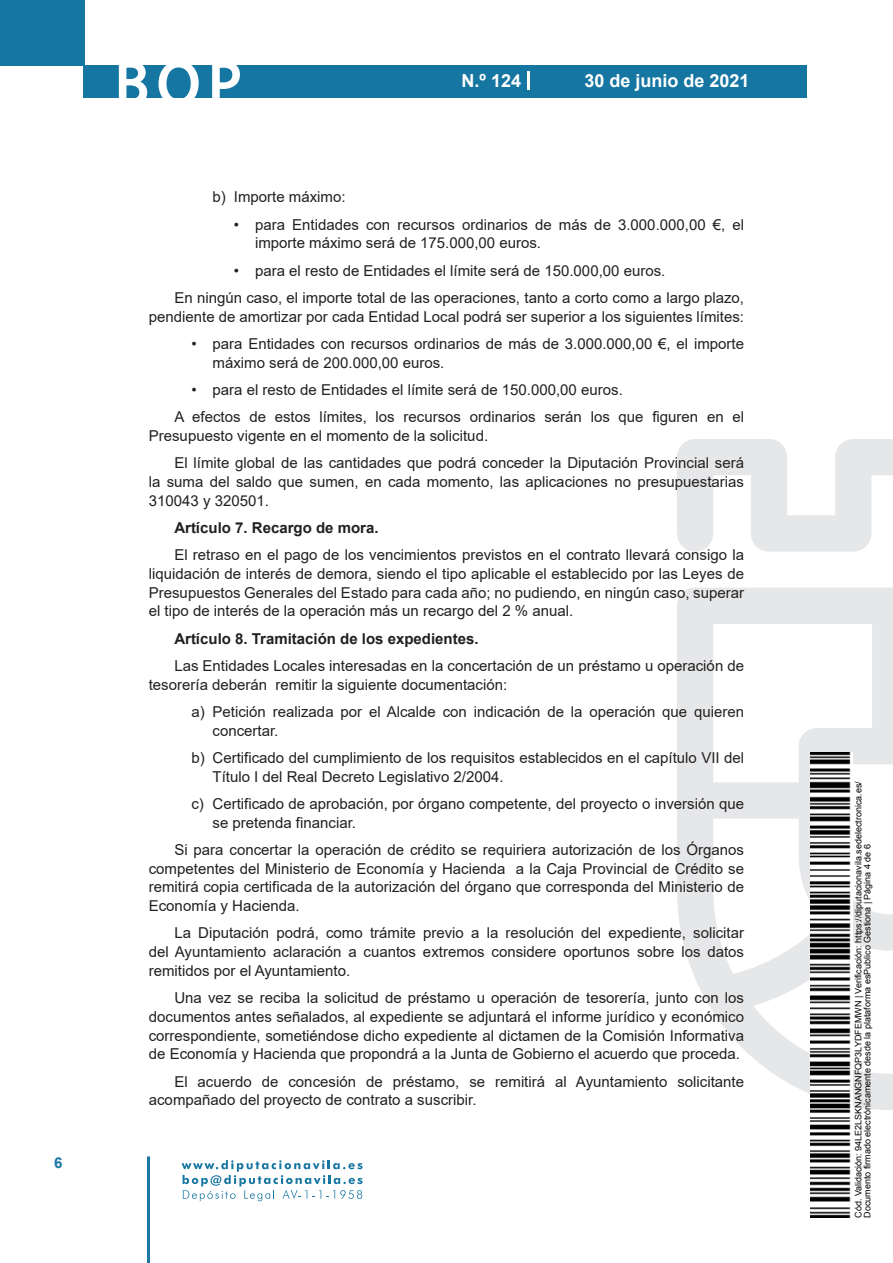
<style>
.page{position:relative;width:893px;height:1263px;background:#fff}
.page>*{position:absolute;margin:0;border:0;box-sizing:border-box;transform-origin:0 0}
.t1{font:500 61.5px "Avant Garde";color:#fff}
.t2{font:700 18px "Arial";color:#fff}
.t3{font:15px/18.8px "Arial";color:#231f20}
.t4{font:700 15px "Arial";color:#231f20}
.t5{font:700 15px "Arial";color:#1d76a4}
.t6{font:9px/9px "Arial";color:#000}
</style>
<div class="page">
<div style="left:0;top:0;width:85px;height:65px;background:#1676a2"></div>
<div style="left:84px;top:65px;width:723px;height:33px;background:#1676a2"></div>
<svg style="left:118px;top:65px;width:30px;height:33px"></svg>
<svg style="left:158px;top:65px;width:41px;height:33px"></svg>
<svg style="left:212px;top:65px;width:28px;height:33px"></svg>
<svg style="left:182px;top:1160px;width:181px;height:41px"></svg>
<hr style="left:147px;top:1156px;width:3px;height:107px;background:#1d76a4">
<svg style="left:528px;top:71px;width:2px;height:19px"></svg>
<svg style="left:677px;top:439px;width:216px;height:671px"></svg>
<img style="left:810px;top:753px;width:42px;height:465px">
<p class="t5" style="left:54px;top:1152px;width:10px">6</p>
<h1 class="t1" style="left:115px;top:46px;width:128px">BOP</h1>
<p class="t2" style="left:462px;top:68px;width:61px">N.º 124</p>
<p class="t2" style="left:584px;top:68px;width:167px">30 de junio de 2021</p>
<p class="t3" style="left:213px;top:188px;width:134px">b) Importe máximo:</p>
<p class="t3" style="left:255px;top:215px;width:490px;text-indent:-21px">• para Entidades con recursos ordinarios de más de 3.000.000,00 €, el importe máximo será de 175.000,00 euros.</p>
<p class="t3" style="left:174px;top:257px;width:571px;line-height:27.3px;text-indent:60px">• para el resto de Entidades el límite será de 150.000,00 euros.<br>En ningún caso, el importe total de las operaciones, tanto a corto como a largo plazo,</p>
<p class="t3" style="left:149px;top:307px;width:597px">pendiente de amortizar por cada Entidad Local podrá ser superior a los siguientes límites:</p>
<p class="t3" style="left:213px;top:334px;width:533px;text-indent:-21px">• para Entidades con recursos ordinarios de más de 3.000.000,00 €, el importe máximo será de 200.000,00 euros.</p>
<p class="t3" style="left:174px;top:376px;width:571px;line-height:27.3px;text-indent:17px">• para el resto de Entidades el límite será de 150.000,00 euros.<br>A efectos de estos límites, los recursos ordinarios serán los que figuren en el</p>
<p class="t3" style="left:174px;top:422px;width:571px;line-height:27.3px;text-indent:-26px">Presupuesto vigente en el momento de la solicitud.<br>El límite global de las cantidades que podrá conceder la Diputación Provincial será</p>
<p class="t3" style="left:149px;top:472px;width:597px">la suma del saldo que sumen, en cada momento, las aplicaciones no presupuestarias<br>310043 y 320501.</p>
<p class="t4" style="left:174px;top:517px;width:206px">Artículo 7. Recargo de mora.</p>
<p class="t3" style="left:149px;top:545px;width:597px;text-align:justify;text-indent:26px">El retraso en el pago de los vencimientos previstos en el contrato llevará consigo la liquidación de interés de demora, siendo el tipo aplicable el establecido por las Leyes de Presupuestos Generales del Estado para cada año; no pudiendo, en ningún caso, superar el tipo de interés de la operación más un recargo del 2 % anual.</p>
<p class="t4" style="left:174px;top:628px;width:306px">Artículo 8. Tramitación de los expedientes.</p>
<p class="t3" style="left:149px;top:656px;width:597px;text-indent:26px">Las Entidades Locales interesadas en la concertación de un préstamo u operación de tesorería deberán remitir la siguiente documentación:</p>
<p class="t3" style="left:213px;top:702px;width:533px;text-indent:-21px">a) Petición realizada por el Alcalde con indicación de la operación que quieren concertar.</p>
<p class="t3" style="left:213px;top:748px;width:533px;text-indent:-21px">b) Certificado del cumplimiento de los requisitos establecidos en el capítulo VII del<br>Título I del Real Decreto Legislativo 2/2004.</p>
<p class="t3" style="left:213px;top:794px;width:533px;text-indent:-21px">c) Certificado de aprobación, por órgano competente, del proyecto o inversión que se pretenda financiar.</p>
<p class="t3" style="left:149px;top:840px;width:597px;text-align:justify;text-indent:26px">Si para concertar la operación de crédito se requiriera autorización de los Órganos competentes del Ministerio de Economía y Hacienda a la Caja Provincial de Crédito se remitirá copia certificada de la autorización del órgano que corresponda del Ministerio de Economía y Hacienda.</p>
<p class="t3" style="left:149px;top:924px;width:597px;text-align:justify;text-indent:26px">La Diputación podrá, como trámite previo a la resolución del expediente, solicitar del Ayuntamiento aclaración a cuantos extremos considere oportunos sobre los datos remitidos por el Ayuntamiento.</p>
<p class="t3" style="left:149px;top:988px;width:597px;text-align:justify;text-indent:26px">Una vez se reciba la solicitud de préstamo u operación de tesorería, junto con los documentos antes señalados, al expediente se adjuntará el informe jurídico y económico correspondiente, sometiéndose dicho expediente al dictamen de la Comisión Informativa de Economía y Hacienda que propondrá a la Junta de Gobierno el acuerdo que proceda.</p>
<p class="t3" style="left:149px;top:1072px;width:597px;text-indent:26px">El acuerdo de concesión de préstamo, se remitirá al Ayuntamiento solicitante acompañado del proyecto de contrato a suscribir.</p>
<p class="t6" style="left:855px;top:1218px;width:438px;rotate:-90deg">Cód. Validación: 94LE2LSKNANGNFQP3LYDFEMWN | Verificación: https://diputacionavila.sedelectronica.es/<br>Documento firmado electrónicamente desde la plataforma esPublico Gestiona | Página 4 de 6</p>
</div>
